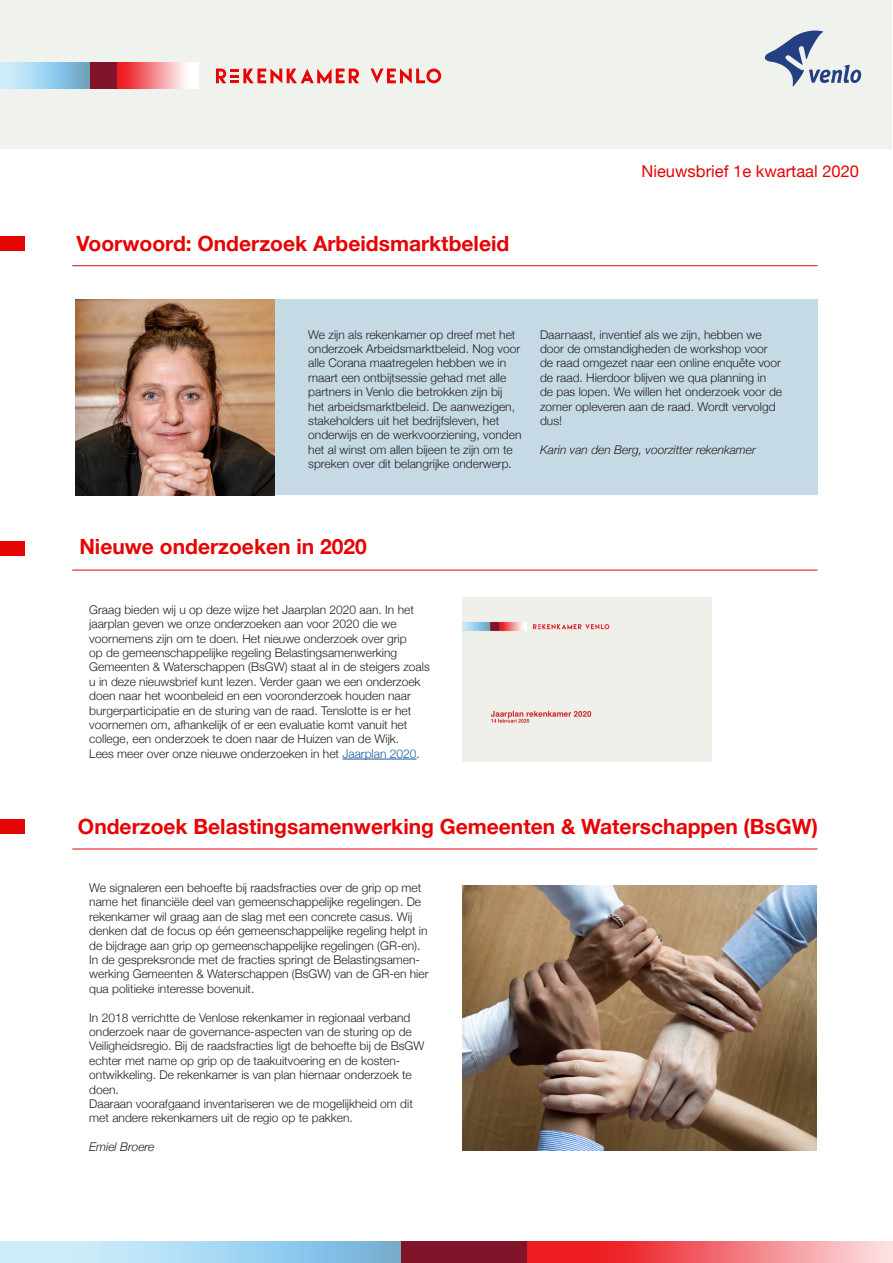
<style>
.page{position:relative;width:893px;height:1263px;background:#fff}
.page>*{position:absolute;margin:0;border:0;box-sizing:border-box;transform-origin:0 0}
.t1{font:700 21px "Helvetica Neue";color:#e60505}
.t2{font:16.5px "Helvetica Neue";color:#e60505}
.t3{font:300 12px/14.4px "Helvetica Neue";color:#231f20}
.t4{font:italic 300 12px "Helvetica Neue";color:#231f20}
.s1{color:#175d9e}
</style>
<div class="page">
<div style="left:0;top:820px;width:24px;height:14px;background:#e60505"></div>
<hr style="left:72px;top:849px;width:745px;height:1px;background:#e60505">
<img style="left:463px;top:885px;width:353px;height:266px">
<div style="left:77px;top:299px;width:740px;height:196px;background:#c6dae5"></div>
<div style="left:1px;top:0;width:891px;height:149px;background:#f0f2ed"></div>
<div style="left:400px;top:1242px;width:128px;height:21px;background:#821429"></div>
<svg style="left:0;top:1242px;width:400px;height:21px"></svg>
<svg style="left:528px;top:1242px;width:365px;height:21px"></svg>
<div style="left:89px;top:62px;width:28px;height:27px;background:#821429"></div>
<svg style="left:1px;top:62px;width:88px;height:27px"></svg>
<div style="left:117px;top:62px;width:81px;height:27px;background:linear-gradient(to right,#eb0d15,#fff)"></div>
<svg style="left:370px;top:69px;width:71px;height:14px"></svg>
<svg style="left:216px;top:69px;width:143px;height:14px"></svg>
<div style="left:0;top:237px;width:24px;height:14px;background:#e60505"></div>
<hr style="left:72px;top:265px;width:745px;height:1px;background:#e60505">
<svg style="left:764px;top:31px;width:98px;height:56px"></svg>
<img style="left:76px;top:299px;width:198px;height:196px">
<hr style="left:72px;top:570px;width:745px;height:1px;background:#e60505">
<div style="left:0;top:541px;width:24px;height:14px;background:#e60505"></div>
<hr style="left:343px;top:759px;width:74px;height:1px;background:#175d9e">
<div style="left:463px;top:597px;width:248px;height:164px;background:#f0f0eb"></div>
<p class="t1" style="left:77px;top:230px;width:434px">Voorwoord: Onderzoek Arbeidsmarktbeleid</p>
<p class="t2" style="left:641px;top:160px;width:219px">Nieuwsbrief 1e kwartaal 2020</p>
<p class="t3" style="left:308px;top:327px;width:215px">We zijn als rekenkamer op dreef met het onderzoek Arbeidsmarktbeleid. Nog voor alle Corana maatregelen hebben we in maart een ontbijtsessie gehad met alle partners in Venlo die betrokken zijn bij het arbeidsmarktbeleid. De aanwezigen, stakeholders uit het bedrijfsleven, het onderwijs en de werkvoorziening, vonden het al winst om allen bijeen te zijn om te spreken over dit belangrijke onderwerp.</p>
<p class="t3" style="left:540px;top:327px;width:244px">Daarnaast, inventief als we zijn, hebben we door de omstandigheden de workshop voor de raad omgezet naar een online enquête voor de raad. Hierdoor blijven we qua planning in de pas lopen. We willen het onderzoek voor de zomer opleveren aan de raad. Wordt vervolgd dus!</p>
<p class="t4" style="left:540px;top:440px;width:217px">Karin van den Berg, voorzitter rekenkamer</p>
<p class="t1" style="left:79px;top:534px;width:289px">Nieuwe onderzoeken in 2020</p>
<p class="t3" style="left:89px;top:602px;width:342px">Graag bieden wij u op deze wijze het Jaarplan 2020 aan. In het jaarplan geven we onze onderzoeken aan voor 2020 die we voornemens zijn om te doen. Het nieuwe onderzoek over grip<br>op de gemeenschappelijke regeling Belastingsamenwerking Gemeenten &amp; Waterschappen (BsGW) staat al in de steigers zoals u in deze nieuwsbrief kunt lezen. Verder gaan we een onderzoek doen naar het woonbeleid en een vooronderzoek houden naar burgerparticipatie en de sturing van de raad. Tenslotte is er het voornemen om, afhankelijk of er een evaluatie komt vanuit het college, een onderzoek te doen naar de Huizen van de Wijk.</p>
<p class="t3" style="left:89px;top:746px;width:332px">Lees meer over onze nieuwe onderzoeken in het <span class="s1">Jaarplan 2020</span>.</p>
<p class="t1" style="left:78px;top:813px;width:741px">Onderzoek Belastingsamenwerking Gemeenten &amp; Waterschappen (BsGW)</p>
<p class="t3" style="left:89px;top:880px;width:340px">We signaleren een behoefte bij raadsfracties over de grip op met name het financiële deel van gemeenschappelijke regelingen. De rekenkamer wil graag aan de slag met een concrete casus. Wij denken dat de focus op één gemeenschappelijke regeling helpt in de bijdrage aan grip op gemeenschappelijke regelingen (GR-en).</p>
<p class="t3" style="left:89px;top:952px;width:341px">In de gespreksronde met de fracties springt de Belastingsamen&shy;werking Gemeenten &amp; Waterschappen (BsGW) van de GR-en hier qua politieke interesse bovenuit.</p>
<p class="t3" style="left:89px;top:1010px;width:336px">In 2018 verrichtte de Venlose rekenkamer in regionaal verband onderzoek naar de governance-aspecten van de sturing op de Veiligheidsregio. Bij de raadsfracties ligt de behoefte bij de BsGW echter met name op grip op de taakuitvoering en de kosten-</p>
<p class="t3" style="left:89px;top:1067px;width:324px">ontwikkeling. De rekenkamer is van plan hiernaar onderzoek te doen.</p>
<p class="t3" style="left:89px;top:1096px;width:325px">Daaraan voorafgaand inventariseren we de mogelijkheid om dit met andere rekenkamers uit de regio op te pakken.</p>
<p class="t4" style="left:89px;top:1137px;width:67px">Emiel Broere</p>
</div>
